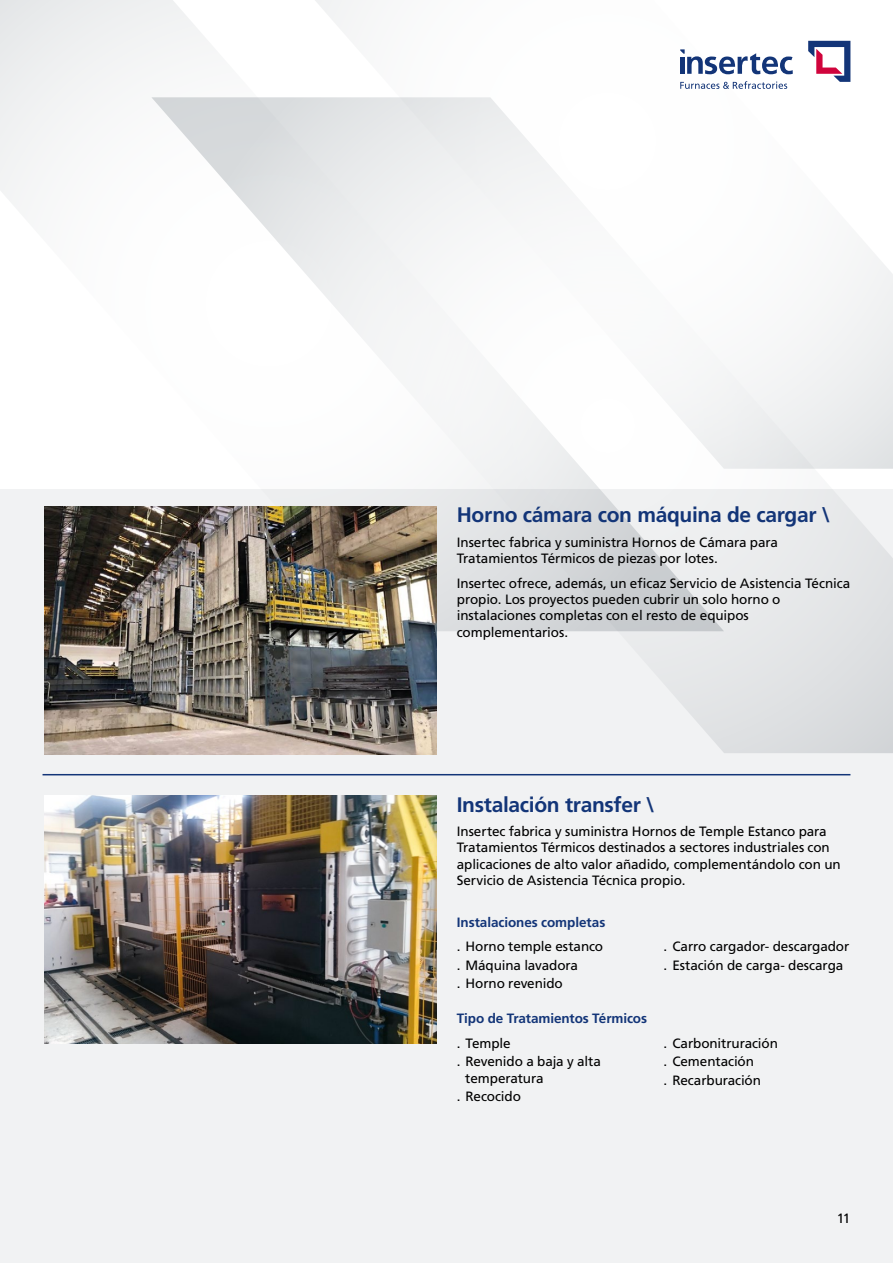
<style>
.page{position:relative;width:893px;height:1263px;background:#fff}
.page>*{position:absolute;margin:0;border:0;box-sizing:border-box;transform-origin:0 0}
.t1{font:700 21px "Frutiger";letter-spacing:-.015em;color:#133578}
.t2{font:13.5px/16.2px "Frutiger";letter-spacing:-.005em;color:#000}
.t3{font:700 13.5px "Frutiger";letter-spacing:-.005em;color:#133578}
</style>
<div class="page">
<div style="left:0;top:489px;width:893px;height:774px;background:#f1f2f3"></div>
<svg style="left:0;top:0;width:151px;height:208px;fill:#f3f4f4"></svg>
<svg style="left:436px;top:469px;width:457px;height:284px"></svg>
<svg style="left:151px;top:0;width:742px;height:469px"></svg>
<img style="left:44px;top:506px;width:392px;height:248px">
<img style="left:44px;top:795px;width:392px;height:248px">
<hr style="left:43px;top:774px;width:807px;height:1px;background:#133578">
<h1 class="t1" style="left:457px;top:503px;width:375px">Horno cámara con máquina de cargar \</h1>
<p class="t2" style="left:457px;top:534px;width:323px">Insertec fabrica y suministra Hornos de Cámara para<br>Tratamientos Térmicos de piezas por lotes.</p>
<p class="t2" style="left:457px;top:575px;width:395px">Insertec ofrece, además, un eficaz Servicio de Asistencia Técnica propio. Los proyectos pueden cubrir un solo horno o instalaciones completas con el resto de equipos complementarios.</p>
<h1 class="t1" style="left:457px;top:792px;width:199px">Instalación transfer \</h1>
<p class="t2" style="left:457px;top:823px;width:386px">Insertec fabrica y suministra Hornos de Temple Estanco para Tratamientos Térmicos destinados a sectores industriales con aplicaciones de alto valor añadido, complementándolo con un Servicio de Asistencia Técnica propio.</p>
<p class="t3" style="left:457px;top:914px;width:150px">Instalaciones completas</p>
<p class="t2" style="left:457px;top:937px;width:148px;line-height:18.3px">. Horno temple estanco . Máquina lavadora<br>. Horno revenido</p>
<p class="t2" style="left:664px;top:937px;width:187px;line-height:18.3px">. Carro cargador- descargador . Estación de carga- descarga</p>
<p class="t3" style="left:457px;top:1011px;width:192px">Tipo de Tratamientos Térmicos</p>
<p class="t2" style="left:457px;top:1034px;width:146px;line-height:18.3px">. Temple<br>. Revenido a baja y alta</p>
<p class="t2" style="left:457px;top:1068px;width:88px;line-height:18.3px;text-indent:9px">temperatura . Recocido</p>
<p class="t2" style="left:664px;top:1034px;width:116px;line-height:18.3px">. Carbonitruración . Cementación<br>. Recarburación</p>
<p class="t2" style="left:837px;top:1210px;width:15px">11</p>
</div>
